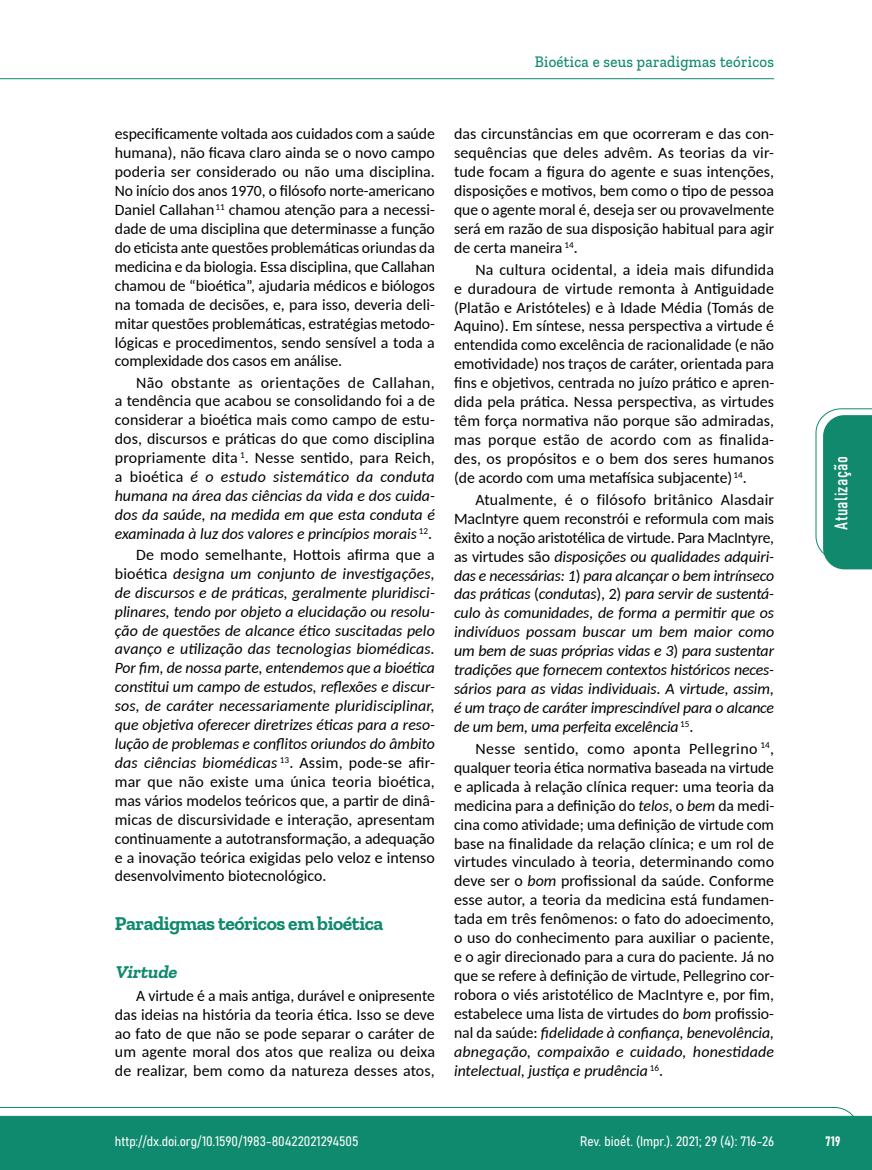
<style>
.page{position:relative;width:872px;height:1170px;background:#fff}
.page>*{position:absolute;margin:0;border:0;box-sizing:border-box;transform-origin:0 0}
.t1{font:700 19.5px "Zilla Slab";letter-spacing:-.02em;color:#108a6e}
.t2{font:18px "Bahnschrift";letter-spacing:.02em;color:#fff}
.t3{font:italic 700 18px "Zilla Slab";color:#108a6e}
.t4{font:500 16.5px "Zilla Slab";letter-spacing:.02em;color:#108a6e;scale:.9 1}
.t5{font:15.75px/19px "Carlito";color:#000;text-align:justify}
.t6{font:italic 15.75px/18.9px "Carlito";letter-spacing:-.01em;color:#000;text-align:justify}
.t7{font:13.5px "Bahnschrift";color:#fff}
.s1{font-style:italic}
.s2{font-style:normal}
</style>
<div class="page">
<svg style="left:0;top:1107px;width:859px;height:62px;background:#2e9880"></svg>
<hr style="left:0;top:78px;width:774px;height:1px;background:#108a6e">
<svg style="left:815px;top:408px;width:57px;height:161px"></svg>
<p class="t4" style="left:535px;top:53px;width:267px">Bioética e seus paradigmas teóricos</p>
<p class="t5" style="left:115px;top:124px;width:322px">especificamente voltada aos cuidados com a saúde humana), não ficava claro ainda se o novo campo poderia ser considerado ou não uma disciplina.<br>No início dos anos 1970, o filósofo norte-americano Daniel Callahan <sup>11</sup> chamou atenção para a necessi&shy;dade de uma disciplina que determinasse a função do eticista ante questões problemáticas oriundas da medicina e da biologia. Essa disciplina, que Callahan chamou de “bioética”, ajudaria médicos e biólogos na tomada de decisões, e, para isso, deveria deli&shy;mitar questões problemáticas, estratégias metodo&shy;lógicas e procedimentos, sendo sensível a toda a complexidade dos casos em análise.</p>
<p class="t5" style="left:115px;top:372px;width:322px;text-indent:21px">Não obstante as orientações de Callahan, a tendência que acabou se consolidando foi a de considerar a bioética mais como campo de estu&shy;dos, discursos e práticas do que como disciplina propriamente dita <sup>1</sup>. Nesse sentido, para Reich, a bioética <span class="s1">é o estudo sistemático da conduta humana na área das ciências da vida e dos cuida&shy;dos da saúde, na medida em que esta conduta é examinada à luz dos valores e princípios morais</span> <sup>12</sup>.</p>
<p class="t6" style="left:115px;top:544px;width:322px;text-indent:21px"><span class="s2">De modo semelhante, Hottois afirma que a bioética</span> designa um conjunto de investigações, de discursos e de práticas, geralmente pluridisci&shy;plinares, tendo por objeto a elucidação ou resolu&shy;ção de questões de alcance ético suscitadas pelo avanço e utilização das tecnologias biomédicas.<br>Por fim, de nossa parte, entendemos que a bioética constitui um campo de estudos, reflexões e discur&shy;sos, de caráter necessariamente pluridisciplinar, que objetiva oferecer diretrizes éticas para a reso&shy;lução de problemas e conflitos oriundos do âmbito das ciências biomédicas <sup>13</sup><span class="s2">. Assim, pode-se afir&shy;mar que não existe uma única teoria bioética, mas vários modelos teóricos que, a partir de dinâ&shy;micas de discursividade e interação, apresentam continuamente a autotransformação, a adequação e a inovação teórica exigidas pelo veloz e intenso desenvolvimento biotecnológico.</span></p>
<p class="t1" style="left:115px;top:912px;width:270px">Paradigmas teóricos em bioética</p>
<p class="t3" style="left:115px;top:961px;width:67px">Virtude</p>
<p class="t5" style="left:115px;top:985px;width:321px;text-indent:21px">A virtude é a mais antiga, durável e onipresente das ideias na história da teoria ética. Isso se deve ao fato de que não se pode separar o caráter de um agente moral dos atos que realiza ou deixa de realizar, bem como da natureza desses atos,</p>
<p class="t5" style="left:454px;top:124px;width:322px">das circunstâncias em que ocorreram e das con&shy;sequências que deles advêm. As teorias da vir&shy;tude focam a figura do agente e suas intenções, disposições e motivos, bem como o tipo de pessoa que o agente moral é, deseja ser ou provavelmente será em razão de sua disposição habitual para agir de certa maneira <sup>14</sup>.</p>
<p class="t5" style="left:454px;top:259px;width:321px;text-indent:21px">Na cultura ocidental, a ideia mais difundida e duradoura de virtude remonta à Antiguidade (Platão e Aristóteles) e à Idade Média (Tomás de Aquino). Em síntese, nessa perspectiva a virtude é entendida como excelência de racionalidade (e não emotividade) nos traços de caráter, orientada para fins e objetivos, centrada no juízo prático e apren&shy;dida pela prática. Nessa perspectiva, as virtudes têm força normativa não porque são admiradas, mas porque estão de acordo com as finalida&shy;des, os propósitos e o bem dos seres humanos (de acordo com uma metafísica subjacente) <sup>14</sup>.</p>
<p class="t6" style="left:454px;top:489px;width:322px;text-indent:21px"><span class="s2">Atualmente, é o filósofo britânico Alasdair Maclntyre quem reconstrói e reformula com mais êxito a noção aristotélica de virtude. Para MacIntyre, as virtudes são</span> disposições ou qualidades adquiri&shy;das e necessárias: 1<span class="s2">)</span> para alcançar o bem intrínseco das práticas <span class="s2">(</span>condutas<span class="s2">), 2)</span> para servir de sustentá&shy;culo às comunidades, de forma a permitir que os indivíduos possam buscar um bem maior como um bem de suas próprias vidas e 3<span class="s2">)</span> para sustentar tradições que fornecem contextos históricos neces&shy;sários para as vidas individuais. A virtude, assim, é um traço de caráter imprescindível para o alcance de um bem, uma perfeita excelência <sup>15</sup><span class="s2">.</span></p>
<p class="t5" style="left:454px;top:738px;width:322px;text-indent:21px">Nesse sentido, como aponta Pellegrino <sup>14</sup>, qualquer teoria ética normativa baseada na virtude e aplicada à relação clínica requer: uma teoria da medicina para a definição do <span class="s1">telos</span>, o <span class="s1">bem</span> da medi&shy;cina como atividade; uma definição de virtude com base na finalidade da relação clínica; e um rol de virtudes vinculado à teoria, determinando como deve ser o <span class="s1">bom</span> profissional da saúde. Conforme esse autor, a teoria da medicina está fundamen&shy;tada em três fenômenos: o fato do adoecimento, o uso do conhecimento para auxiliar o paciente, e o agir direcionado para a cura do paciente. Já no que se refere à definição de virtude, Pellegrino cor&shy;robora o viés aristotélico de MacIntyre e, por fim, estabelece uma lista de virtudes do <span class="s1">bom</span> profissio&shy;nal da saúde: <span class="s1">fidelidade à confiança, benevolência, abnegação, compaixão e cuidado, honestidade intelectual, justiça e prudência</span> <sup>16</sup>.</p>
<p class="t2" style="left:827px;top:529px;width:75px;rotate:-90deg">Atualização</p>
<p class="t7" style="left:115px;top:1131px;width:245px">http://dx.doi.org/10.1590/1983-80422021294505</p>
<p class="t7" style="left:580px;top:1131px;width:195px">Rev. bioét. (Impr.). 2021; 29 (4): 716-26</p>
<p class="t7" style="left:825px;top:1130px;width:16px">719</p>
</div>
